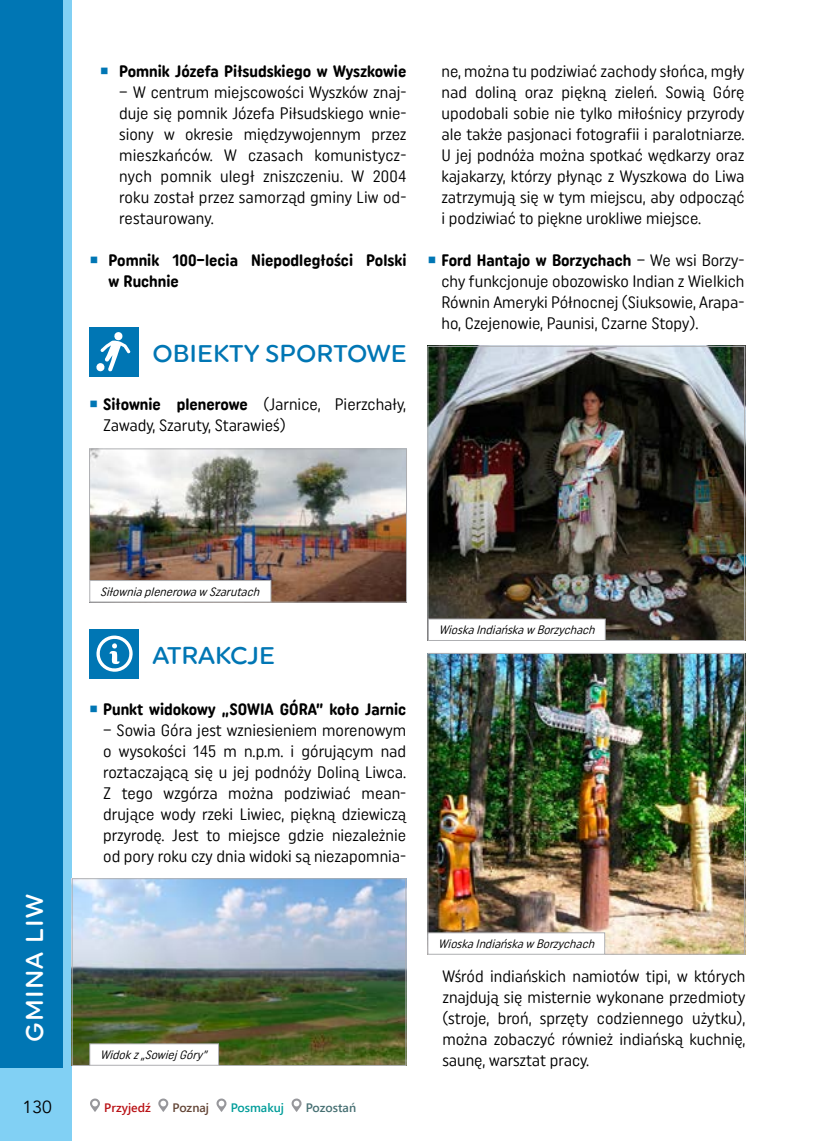
<style>
.page{position:relative;width:819px;height:1141px;background:#fff}
.page>*{position:absolute;margin:0;border:0;box-sizing:border-box;transform-origin:0 0}
.t1{font:500 24.5px "Uniform Rnd";color:#0076b4}
.t2{font:500 24.5px "Uniform Rnd";letter-spacing:.05em;color:#fff}
.t3{font:17.5px "Avenir LT Pro";color:#000}
.t4{font:16.62px/21px "Uniform Rnd Cond";color:#000;text-align:justify}
.t5{font:700 16.62px/21px "Uniform Rnd Cond";color:#000}
.t6{font:italic 12.25px "Uniform Rnd Cond";color:#000}
.t7{font:600 12.25px "Segoe UI";color:#b91115}
.t8{font:600 12.25px "Segoe UI";color:#009d9a}
.t9{font:600 12.25px "Segoe UI";color:#477073}
.t10{font:600 12.25px "Segoe UI";color:#634536}
.s1{color:#0076b4}
.s2{font-weight:700}
</style>
<div class="page">
<svg style="left:90px;top:1098px;width:10px;height:14px"></svg>
<svg style="left:158px;top:1098px;width:10px;height:14px"></svg>
<svg style="left:216px;top:1098px;width:10px;height:14px"></svg>
<svg style="left:291px;top:1098px;width:10px;height:14px"></svg>
<div style="left:63px;top:0;width:9px;height:1141px;background:#81d0f4"></div>
<div style="left:0;top:0;width:63px;height:1141px;background:#0076b4"></div>
<div style="left:0;top:1068px;width:72px;height:73px;background:#81d0f4"></div>
<img style="left:91px;top:451px;width:313px;height:149px">
<div style="left:89px;top:449px;width:317px;height:153px;border:1px solid #aeafb2"></div>
<div style="left:89px;top:328px;width:50px;height:49px;background:#0076b4"></div>
<svg style="left:96px;top:332px;width:35px;height:39px"></svg>
<div style="left:89px;top:629px;width:50px;height:50px;background:#0076b4"></div>
<svg style="left:96px;top:635px;width:37px;height:37px"></svg>
<img style="left:74px;top:880px;width:330px;height:184px">
<div style="left:72px;top:878px;width:334px;height:188px;border:1px solid #aeafb2"></div>
<img style="left:429px;top:348px;width:314px;height:291px">
<div style="left:427px;top:346px;width:318px;height:295px;border:1px solid #aeafb2"></div>
<img style="left:429px;top:655px;width:314px;height:298px">
<div style="left:427px;top:653px;width:318px;height:302px;border:1px solid #aeafb2"></div>
<div style="left:90px;top:580px;width:181px;height:22px;background:#fff"></div>
<div style="left:89px;top:580px;width:182px;height:22px;border:1px solid #aeafb2"></div>
<div style="left:90px;top:1044px;width:128px;height:21px;background:#fff"></div>
<div style="left:89px;top:1043px;width:130px;height:23px;border:1px solid #aeafb2"></div>
<div style="left:428px;top:619px;width:177px;height:21px;background:#fff"></div>
<div style="left:428px;top:619px;width:177px;height:22px;border:1px solid #aeafb2"></div>
<div style="left:428px;top:933px;width:176px;height:21px;background:#fff"></div>
<div style="left:427px;top:932px;width:178px;height:23px;border:1px solid #aeafb2"></div>
<p class="t5" style="left:100px;top:61px;width:308px"><span class="s1">○</span> Pomnik Józefa Piłsudskiego w Wyszkowie</p>
<p class="t4" style="left:119px;top:82px;width:289px">– W centrum miejscowości Wyszków znaj&shy;duje się pomnik Józefa Piłsudskiego wnie&shy;siony w okresie międzywojennym przez mieszkańców. W czasach komunistycz&shy;nych pomnik uległ zniszczeniu. W 2004 roku został przez samorząd gminy Liw od&shy;restaurowany.</p>
<p class="t5" style="left:109px;top:250px;width:299px;text-indent:-19px"><span class="s1">○</span> Pomnik 100–lecia Niepodległości Polski w Ruchnie</p>
<h1 class="t1" style="left:152px;top:339px;width:256px">OB IEKTY SPORTOWE</h1>
<p class="t4" style="left:103px;top:393px;width:304px;text-indent:-14px"><span class="s1">○</span> <span class="s2">Siłownie plenerowe</span> (Jarnice, Pierzchały,<br>Zawady, Szaruty, Starawieś)</p>
<p class="t4" style="left:441px;top:61px;width:304px">ne, można tu podziwiać zachody słońca, mgły nad doliną oraz piękną zieleń. Sowią Górę upodobali sobie nie tylko miłośnicy przyrody ale także pasjonaci fotografii i paralotniarze.<br>U jej podnóża można spotkać wędkarzy oraz kajakarzy, którzy płynąc z Wyszkowa do Liwa zatrzymują się w tym miejscu, aby odpocząć i podziwiać to piękne urokliwe miejsce.</p>
<p class="t4" style="left:441px;top:250px;width:304px;text-indent:-14px"><span class="s1">○</span> <span class="s2">Ford Hantajo w Borzychach</span> – We wsi Borzy&shy;chy funkcjonuje obozowisko Indian z Wielkich Równin Ameryki Północnej (Siuksowie, Arapa&shy;ho, Czejenowie, Paunisi, Czarne Stopy).</p>
<p class="t6" style="left:100px;top:584px;width:164px">Siłowniaplenerowaw Szarutach</p>
<h1 class="t1" style="left:152px;top:640px;width:124px">ATRAKCJE</h1>
<h1 class="t2" style="left:20px;top:1042px;width:149px;rotate:-90deg">GMINA LIW</h1>
<p class="t5" style="left:89px;top:698px;width:318px"><span class="s1">○</span> Punkt widokowy „SOWIA GÓRA” koło Jarnic</p>
<p class="t4" style="left:103px;top:719px;width:304px">– Sowia Góra jest wzniesieniem morenowym o wysokości 145 m n.p.m. i górującym nad roztaczającą się u jej podnóży Doliną Liwca.<br>Z tego wzgórza można podziwiać mean&shy;drujące wody rzeki Liwiec, piękną dziewiczą przyrodę. Jest to miejsce gdzie niezależnie od pory roku czy dnia widoki są niezapomnia-</p>
<p class="t6" style="left:100px;top:1047px;width:112px">Widokz„Sowiej Góry”</p>
<p class="t3" style="left:23px;top:1096px;width:31px">130</p>
<p class="t7" style="left:104px;top:1096px;width:48px">Przyjedź</p>
<p class="t10" style="left:172px;top:1096px;width:38px">Poznaj</p>
<p class="t8" style="left:231px;top:1096px;width:55px">Posmakuj</p>
<p class="t9" style="left:306px;top:1096px;width:52px">Pozostań</p>
<p class="t6" style="left:439px;top:623px;width:161px">WioskaIndiańskaw Borzychach</p>
<p class="t6" style="left:438px;top:936px;width:161px">WioskaIndiańskaw Borzychach</p>
<p class="t4" style="left:442px;top:965px;width:304px">Wśród indiańskich namiotów tipi, w których znajdują się misternie wykonane przedmioty (stroje, broń, sprzęty codziennego użytku), można zobaczyć również indiańską kuchnię, saunę, warsztat pracy.</p>
</div>
